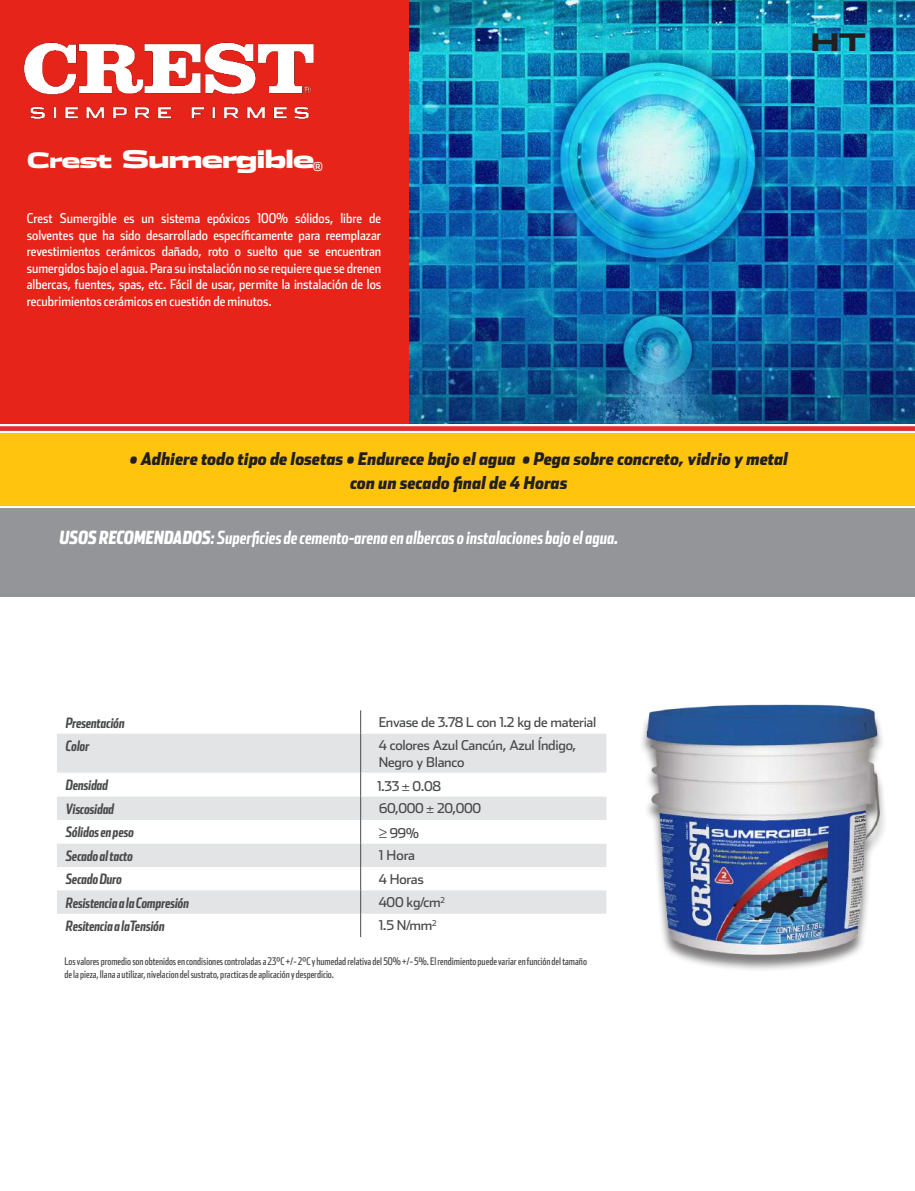
<style>
.page{position:relative;width:915px;height:1191px;background:#fff}
.page>*{position:absolute;margin:0;border:0;box-sizing:border-box;transform-origin:0 0}
.t1{font:900 24px "Stainless Ext";letter-spacing:-.075em;color:#fff}
.t2{font:900 24px "Stainless Ext";color:#231f20}
.t3{font:italic 700 18px "Stainless Comp";color:#fff}
.t4{font:italic 900 17.25px/24px "Stainless Cond";letter-spacing:.005em;color:#231f20;text-align:center}
.t5{font:italic 700 14.25px "Stainless Comp";letter-spacing:-.01em;color:#494a4b}
.t6{font:13.5px/16.5px "Stainless Cond";color:#fff;text-align:justify}
.t7{font:13.5px/16.2px "Stainless";letter-spacing:-.02em;color:#494a4b}
.t8{font:10.5px/12.6px "Stainless Comp";color:#494a4b}
.s1{font-size:21px}
.s2{font-weight:900}
.s3{font-family:"Helvetica Neue";font-stretch:condensed}
</style>
<div class="page">
<svg style="left:0;top:426px;width:914px;height:5px"></svg>
<div style="left:0;top:434px;width:914px;height:72px;background:#fec40e"></div>
<img style="left:408px;top:0;width:506px;height:423px">
<svg style="left:57px;top:710px;width:549px;height:227px"></svg>
<div style="left:0;top:508px;width:914px;height:88px;background:#939598"></div>
<div style="left:0;top:0;width:408px;height:423px;background:#e72419"></div>
<img style="left:23px;top:42px;width:291px;height:78px">
<img style="left:642px;top:704px;width:243px;height:266px">
<h1 class="t1" style="left:27px;top:145px;width:297px"><span class="s1">Crest</span> Sumergible<sub>®</sub></h1>
<p class="t6" style="left:27px;top:210px;width:356px">Crest Sumergible es un sistema epóxicos 100% sólidos, libre de solventes que ha sido desarrollado específicamente para reemplazar revestimientos cerámicos dañado, roto o suelto que se encuentran sumergidos bajo el agua. Para su instalación no se requiere que se drenen albercas, fuentes, spas, etc. Fácil de usar, permite la instalación de los recubrimientos cerámicos en cuestión de minutos.</p>
<h1 class="t2" style="left:810px;top:28px;width:58px">HT</h1>
<p class="t4" style="left:130px;top:446px;width:659px">• Adhiere todo tipo de losetas • Endurece bajo el agua • Pega sobre concreto, vidrio y metal con un secado final de 4 Horas</p>
<h2 class="t3" style="left:60px;top:526px;width:560px"><span class="s2">USOS RECOMENDADOS</span>: Superficies de cemento-arena en albercas o instalaciones bajo el agua.</h2>
<p class="t5" style="left:66px;top:714px;width:60px">Presentación</p>
<p class="t7" style="left:378px;top:714px;width:219px">Envase de 3.78 L con 1.2 kg de material</p>
<p class="t5" style="left:66px;top:737px;width:25px">Color</p>
<p class="t7" style="left:378px;top:737px;width:199px">4 colores Azul Cancún, Azul Índigo,<br>Negro y Blanco</p>
<p class="t5" style="left:66px;top:776px;width:44px">Densidad</p>
<p class="t7" style="left:377px;top:777px;width:65px">1.33 <span class="s3">±</span> 0.08</p>
<p class="t5" style="left:66px;top:800px;width:50px">Viscosidad</p>
<p class="t7" style="left:379px;top:800px;width:103px">60,000 <span class="s3">±</span> 20,000</p>
<p class="t5" style="left:66px;top:823px;width:70px">Sólidos en peso</p>
<p class="t7" style="left:378px;top:824px;width:42px">≥ 99%</p>
<p class="t5" style="left:66px;top:847px;width:69px">Secado al tacto</p>
<p class="t7" style="left:378px;top:847px;width:38px">1 Hora</p>
<p class="t5" style="left:66px;top:870px;width:58px">Secado Duro</p>
<p class="t7" style="left:378px;top:870px;width:47px">4 Horas</p>
<p class="t5" style="left:66px;top:894px;width:125px">Resistencia a la Compresión</p>
<p class="t7" style="left:378px;top:894px;width:68px">400 kg/cm<sup>2</sup></p>
<p class="t5" style="left:66px;top:917px;width:100px">Resitencia a laTensión</p>
<p class="t7" style="left:378px;top:917px;width:60px">1.5 N/mm<sup>2</sup></p>
<p class="t8" style="left:64px;top:955px;width:524px">Los valores promedio son obtenidos en condisiones controladas a 23°C +/- 2°C y humedad relativa del 50% +/- 5%. El rendimiento puede variar en función del tamaño de la pieza, llana a utilizar, nivelacion del sustrato, practicas de aplicación y desperdicio.</p>
</div>
